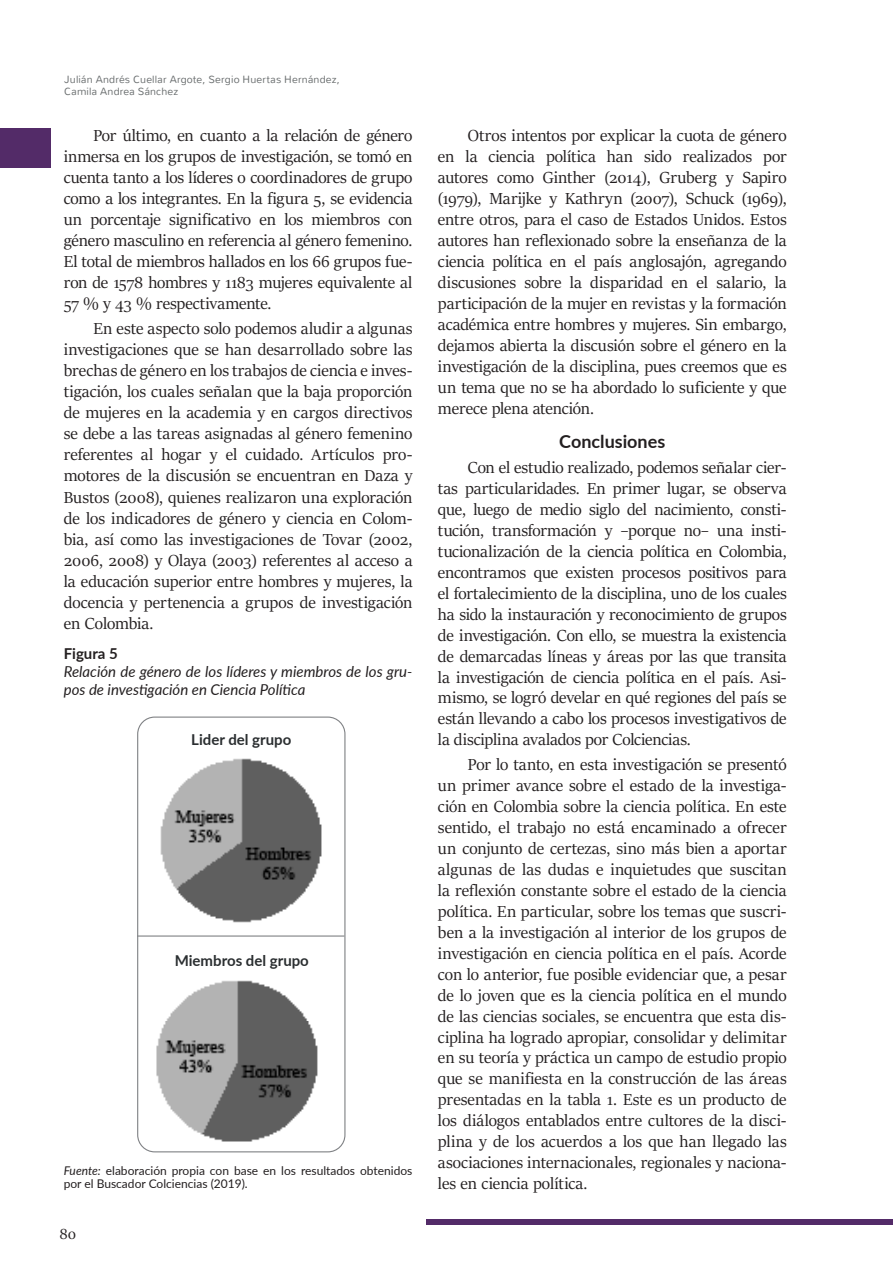
<style>
.page{position:relative;width:893px;height:1263px;background:#fff}
.page>*{position:absolute;margin:0;border:0;box-sizing:border-box;transform-origin:0 0}
.TEXTO_GENERAL{font:18px/21px "Sitka Text";letter-spacing:-.005em;color:#231f20;text-align:justify}
.sub_1_centro{font:700 18px "Lato";color:#231f20}
.t1{font:16.5px "Sitka Text";color:#231f20}
.TABLA_TEXTO{font:italic 15px/18px "Lato";color:#231f20}
.TABLA{font:700 15px "Lato";color:#2a2e30}
.TABLA-2{font:700 15px "Lato";color:#231f20}
.fuente_fig{font:12px/13.5px "Lato";color:#231f20}
.t2{font:300 10.5px/12px "Nunito";letter-spacing:.015em;color:#6b6f70}
.s1{font-style:italic}
</style>
<div class="page">
<div style="left:426px;top:1220px;width:466px;height:5px;background:#532b68"></div>
<div style="left:0;top:128px;width:50px;height:39px;background:#532b68"></div>
<div style="left:137px;top:716px;width:208px;height:436px;border:1px solid #808285;border-radius:17px"></div>
<img style="left:160px;top:758px;width:162px;height:165px">
<img style="left:156px;top:980px;width:162px;height:162px">
<hr style="left:137px;top:935px;width:207px;height:1px;background:#808285">
<p class="t2" style="left:64px;top:73px;width:277px">Julián Andrés Cuellar Argote, Sergio Huertas Hernández,<br>Camila Andrea Sánchez</p>
<p class="TEXTO_GENERAL" style="left:64px;top:124px;width:350px;text-indent:30px">Por último, en cuanto a la relación de género inmersa en los grupos de investigación, se tomó en cuenta tanto a los líderes o coordinadores de grupo como a los integrantes. En la figura 5, se evidencia un porcentaje significativo en los miembros con género masculino en referencia al género femenino.<br>El total de miembros hallados en los 66 grupos fue&shy;ron de 1578 hombres y 1183 mujeres equivalente al 57 % y 43 % respectivamente.</p>
<p class="TEXTO_GENERAL" style="left:64px;top:317px;width:350px;text-indent:30px">En este aspecto solo podemos aludir a algunas investigaciones que se han desarrollado sobre las brechas de género en los trabajos de ciencia e inves&shy;tigación, los cuales señalan que la baja proporción de mujeres en la academia y en cargos directivos se debe a las tareas asignadas al género femenino referentes al hogar y el cuidado. Artículos pro&shy;motores de la discusión se encuentran en Daza y Bustos (2008), quienes realizaron una exploración de los indicadores de género y ciencia en Colom&shy;bia, así como las investigaciones de Tovar (2002, 2006, 2008) y Olaya (2003) referentes al acceso a la educación superior entre hombres y mujeres, la docencia y pertenencia a grupos de investigación en Colombia.</p>
<p class="TABLA-2" style="left:64px;top:643px;width:56px">Figura 5</p>
<p class="TABLA_TEXTO" style="left:64px;top:662px;width:350px">Relación de género de los líderes y miembros de los gru&shy;pos de investigación en Ciencia Política</p>
<p class="TABLA" style="left:191px;top:728px;width:102px">Lider del grupo</p>
<p class="TABLA" style="left:175px;top:949px;width:136px">Miembros del grupo</p>
<p class="fuente_fig" style="left:64px;top:1163px;width:350px"><span class="s1">Fuente:</span> elaboración propia con base en los resultados obtenidos por el Buscador Colciencias (2019).</p>
<p class="t1" style="left:60px;top:1221px;width:18px">80</p>
<p class="TEXTO_GENERAL" style="left:438px;top:124px;width:350px;text-indent:30px">Otros intentos por explicar la cuota de género en la ciencia política han sido realizados por autores como Ginther (2014), Gruberg y Sapiro (1979), Marijke y Kathryn (2007), Schuck (1969), entre otros, para el caso de Estados Unidos. Estos autores han reflexionado sobre la enseñanza de la ciencia política en el país anglosajón, agregando discusiones sobre la disparidad en el salario, la participación de la mujer en revistas y la formación académica entre hombres y mujeres. Sin embargo, dejamos abierta la discusión sobre el género en la investigación de la disciplina, pues creemos que es un tema que no se ha abordado lo suficiente y que merece plena atención.</p>
<p class="sub_1_centro" style="left:559px;top:428px;width:107px">Conclusiones</p>
<p class="TEXTO_GENERAL" style="left:438px;top:456px;width:350px;text-indent:30px">Con el estudio realizado, podemos señalar cier&shy;tas particularidades. En primer lugar, se observa que, luego de medio siglo del nacimiento, consti&shy;tución, transformación y –porque no– una insti&shy;tucionalización de la ciencia política en Colombia, encontramos que existen procesos positivos para el fortalecimiento de la disciplina, uno de los cuales ha sido la instauración y reconocimiento de grupos de investigación. Con ello, se muestra la existencia de demarcadas líneas y áreas por las que transita la investigación de ciencia política en el país. Asi&shy;mismo, se logró develar en qué regiones del país se están llevando a cabo los procesos investigativos de la disciplina avalados por Colciencias.</p>
<p class="TEXTO_GENERAL" style="left:438px;top:753px;width:350px;text-indent:30px">Por lo tanto, en esta investigación se presentó un primer avance sobre el estado de la investiga&shy;ción en Colombia sobre la ciencia política. En este sentido, el trabajo no está encaminado a ofrecer un conjunto de certezas, sino más bien a aportar algunas de las dudas e inquietudes que suscitan la reflexión constante sobre el estado de la ciencia política. En particular, sobre los temas que suscri&shy;ben a la investigación al interior de los grupos de investigación en ciencia política en el país. Acorde con lo anterior, fue posible evidenciar que, a pesar de lo joven que es la ciencia política en el mundo de las ciencias sociales, se encuentra que esta dis&shy;ciplina ha logrado apropiar, consolidar y delimitar en su teoría y práctica un campo de estudio propio que se manifiesta en la construcción de las áreas presentadas en la tabla 1. Este es un producto de los diálogos entablados entre cultores de la disci&shy;plina y de los acuerdos a los que han llegado las asociaciones internacionales, regionales y naciona&shy;les en ciencia política.</p>
</div>
